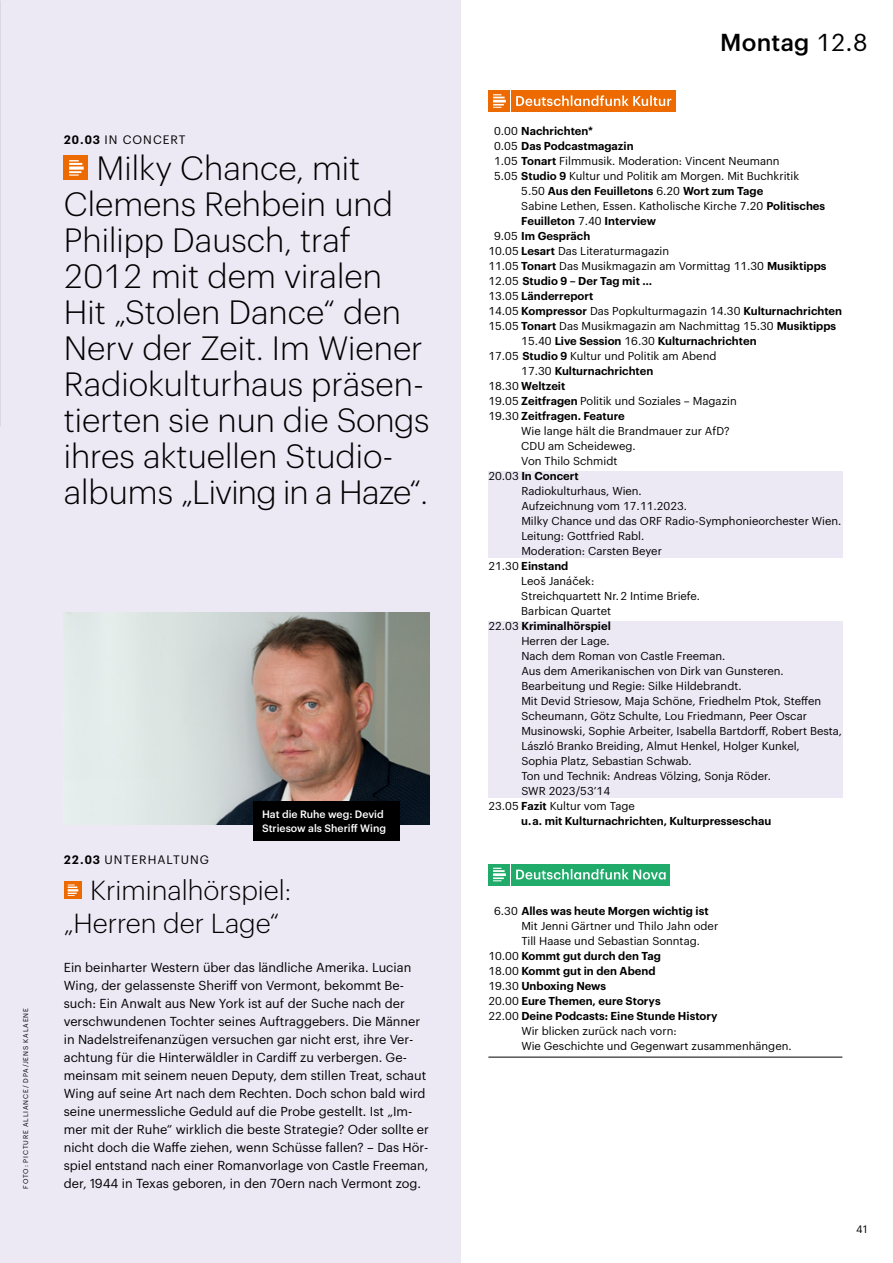
<style>
.page{position:relative;width:893px;height:1263px;background:#fff}
.page>*{position:absolute;margin:0;border:0;box-sizing:border-box;transform-origin:0 0}
.t1{font:300 33px/36px "Graphik";color:#000}
.t2{font:300 27px/33px "Graphik";color:#000}
.t3{font:500 24px "Graphik";letter-spacing:.01em;color:#000}
.t4{font:12.75px/18px "Graphik";color:#000}
.t5{font:12px "Graphik";letter-spacing:.085em;color:#000}
.t6{font:11.25px "Graphik";color:#000}
.t7{font:600 11.25px "Graphik";color:#000}
.t8{font:500 10.5px/13.5px "Graphik";color:#fff}
.t9{font:10.5px "Graphik";color:#000}
.t10{font:6.75px "Graphik";letter-spacing:.125em;color:#000}
.s1{font-weight:600}
.s2{font-weight:400}
</style>
<div class="page">
<div style="left:0;top:0;width:460px;height:1263px;background:#ece9f5"></div>
<div style="left:488px;top:90px;width:22px;height:22px;background:#ed6a00"></div>
<svg style="left:493px;top:94px;width:13px;height:14px"></svg>
<div style="left:511px;top:90px;width:164px;height:22px;background:#ed6a00"></div>
<svg style="left:516px;top:95px;width:155px;height:11px"></svg>
<img style="left:0;top:0;width:1px;height:426px">
<div style="left:64px;top:156px;width:24px;height:24px;background:#ed6a00"></div>
<svg style="left:69px;top:166px;width:15px;height:4px"></svg>
<svg style="left:69px;top:160px;width:13px;height:5px"></svg>
<svg style="left:69px;top:171px;width:12px;height:5px"></svg>
<div style="left:488px;top:471px;width:354px;height:86px;background:#ece9f5"></div>
<div style="left:488px;top:621px;width:354px;height:176px;background:#ece9f5"></div>
<hr style="left:488px;top:1057px;width:354px;height:1px;background:#000">
<div style="left:488px;top:864px;width:22px;height:21px;background:#21ab6a"></div>
<div style="left:511px;top:864px;width:159px;height:21px;background:#21ab6a"></div>
<svg style="left:493px;top:868px;width:13px;height:13px"></svg>
<svg style="left:516px;top:869px;width:150px;height:10px"></svg>
<div style="left:64px;top:881px;width:18px;height:18px;background:#ed6a00"></div>
<svg style="left:68px;top:884px;width:10px;height:12px"></svg>
<img style="left:64px;top:612px;width:365px;height:212px">
<div style="left:254px;top:801px;width:146px;height:39px;background:#000"></div>
<p class="t5" style="left:64px;top:131px;width:123px"><span class="s1">20.03</span> IN CONCERT</p>
<h1 class="t1" style="left:64px;top:147px;width:367px;text-indent:33px">Milky Chance, mit<br>Clemens Rehbein und<br>Philipp Dausch, traf<br>2012 mit dem viralen<br>Hit „Stolen Dance“ den<br>Nerv der Zeit. Im Wiener<br>Radiokulturhaus präsen&shy;tierten sie nun die Songs ihres aktuellen Studio&shy;albums „Living in a Haze“.</h1>
<p class="t10" style="left:21px;top:1189px;width:182px;rotate:-90deg">FOTO: PICTURE ALLIANCE/ DPA/JENS KALAENE</p>
<p class="t8" style="left:262px;top:807px;width:126px">Hat die Ruhe weg: Devid<br>Striesow als Sheriff Wing</p>
<p class="t5" style="left:64px;top:851px;width:147px"><span class="s1">22.03</span> UNTERHALTUNG</p>
<h2 class="t2" style="left:64px;top:872px;width:229px;text-indent:26px">Kriminalhörspiel: „Herren der Lage“</h2>
<p class="t4" style="left:64px;top:957px;width:367px">Ein beinharter Western über das ländliche Amerika. Lucian Wing, der gelassenste Sheriff von Vermont, bekommt Be&shy;such: Ein Anwalt aus New York ist auf der Suche nach der verschwundenen Tochter seines Auftraggebers. Die Männer in Nadelstreifenanzügen versuchen gar nicht erst, ihre Ver&shy;achtung für die Hinterwäldler in Cardiff zu verbergen. Ge&shy;meinsam mit seinem neuen Deputy, dem stillen Treat, schaut Wing auf seine Art nach dem Rechten. Doch schon bald wird seine unermessliche Geduld auf die Probe gestellt. Ist „Im&shy;mer mit der Ruhe“ wirklich die beste Strategie? Oder sollte er nicht doch die Waffe ziehen, wenn Schüsse fallen? – Das Hör&shy;spiel entstand nach einer Romanvorlage von Castle Freeman, der, 1944 in Texas geboren, in den 70ern nach Vermont zog.</p>
<h3 class="t3" style="left:720px;top:24px;width:149px">Montag <span class="s2">12.8</span></h3>
<p class="t7" style="left:494px;top:122px;width:100px"><span class="s2">0.00</span> Nachrichten*</p>
<p class="t7" style="left:494px;top:137px;width:141px"><span class="s2">0.05</span> Das Podcastmagazin</p>
<p class="t6" style="left:494px;top:153px;width:287px">1.05 <span class="s1">Tonart</span> Filmmusik. Moderation: Vincent Neumann</p>
<p class="t6" style="left:494px;top:168px;width:307px">5.05 <span class="s1">Studio 9</span> Kultur und Politik am Morgen. Mit Buchkritik</p>
<p class="t7" style="left:521px;top:182px;width:243px"><span class="s2">5.50</span> Aus den Feuilletons <span class="s2">6.20</span> Wort zum Tage</p>
<p class="t6" style="left:521px;top:198px;width:305px">Sabine Lethen, Essen. Katholische Kirche 7.20 <span class="s1">Politisches</span></p>
<p class="t7" style="left:521px;top:212px;width:136px">Feuilleton <span class="s2">7.40</span> Interview</p>
<p class="t7" style="left:494px;top:227px;width:98px"><span class="s2">9.05</span> Im Gespräch</p>
<p class="t6" style="left:488px;top:242px;width:182px">10.05 <span class="s1">Lesart</span> Das Literaturmagazin</p>
<p class="t6" style="left:488px;top:257px;width:340px">11.05 <span class="s1">Tonart</span> Das Musikmagazin am Vormittag 11.30 <span class="s1">Musiktipps</span></p>
<p class="t7" style="left:488px;top:272px;width:165px"><span class="s2">12.05</span> Studio 9 – Der Tag mit …</p>
<p class="t7" style="left:488px;top:287px;width:106px"><span class="s2">13.05</span> Länderreport</p>
<p class="t6" style="left:488px;top:302px;width:355px">14.05 <span class="s1">Kompressor</span> Das Popkulturmagazin 14.30 <span class="s1">Kulturnachrichten</span></p>
<p class="t6" style="left:488px;top:317px;width:349px">15.05 <span class="s1">Tonart</span> Das Musikmagazin am Nachmittag 15.30 <span class="s1">Musiktipps</span></p>
<p class="t7" style="left:521px;top:332px;width:237px"><span class="s2">15.40</span> Live Session <span class="s2">16.30</span> Kulturnachrichten</p>
<p class="t6" style="left:488px;top:347px;width:230px">17.05 <span class="s1">Studio 9</span> Kultur und Politik am Abend</p>
<p class="t7" style="left:521px;top:362px;width:134px"><span class="s2">17.30</span> Kulturnachrichten</p>
<p class="t7" style="left:488px;top:377px;width:78px"><span class="s2">18.30</span> Weltzeit</p>
<p class="t6" style="left:488px;top:392px;width:250px">19.05 <span class="s1">Zeitfragen</span> Politik und Soziales – Magazin</p>
<p class="t7" style="left:488px;top:407px;width:138px"><span class="s2">19.30</span> Zeitfragen. Feature</p>
<p class="t6" style="left:521px;top:422px;width:210px">Wie lange hält die Brandmauer zur AfD?</p>
<p class="t6" style="left:521px;top:437px;width:116px">CDU am Scheideweg.</p>
<p class="t6" style="left:521px;top:452px;width:98px">Von Thilo Schmidt</p>
<p class="t7" style="left:488px;top:467px;width:92px"><span class="s2">20.03</span> In Concert</p>
<p class="t6" style="left:521px;top:482px;width:122px">Radiokulturhaus, Wien.</p>
<p class="t6" style="left:521px;top:497px;width:167px">Aufzeichnung vom 17.11.2023.</p>
<p class="t6" style="left:521px;top:512px;width:322px">Milky Chance und das ORF Radio-Symphonieorchester Wien.</p>
<p class="t6" style="left:521px;top:527px;width:124px">Leitung: Gottfried Rabl.</p>
<p class="t6" style="left:521px;top:542px;width:142px">Moderation: Carsten Beyer</p>
<p class="t7" style="left:488px;top:557px;width:82px"><span class="s2">21.30</span> Einstand</p>
<p class="t6" style="left:521px;top:572px;width:74px">Leoš Janáček:</p>
<p class="t6" style="left:521px;top:587px;width:180px">Streichquartett Nr. 2 Intime Briefe.</p>
<p class="t6" style="left:521px;top:602px;width:91px">Barbican Quartet</p>
<p class="t7" style="left:488px;top:617px;width:124px"><span class="s2">22.03</span> Kriminalhörspiel</p>
<p class="t6" style="left:521px;top:632px;width:90px">Herren der Lage.</p>
<p class="t6" style="left:521px;top:647px;width:206px">Nach dem Roman von Castle Freeman.</p>
<p class="t6" style="left:521px;top:662px;width:264px">Aus dem Amerikanischen von Dirk van Gunsteren.</p>
<p class="t6" style="left:521px;top:677px;width:222px">Bearbeitung und Regie: Silke Hildebrandt.</p>
<p class="t6" style="left:521px;top:692px;width:301px">Mit Devid Striesow, Maja Schöne, Friedhelm Ptok, Steffen</p>
<p class="t6" style="left:521px;top:707px;width:287px">Scheumann, Götz Schulte, Lou Friedmann, Peer Oscar</p>
<p class="t6" style="left:521px;top:722px;width:322px">Musinowski, Sophie Arbeiter, Isabella Bartdorff, Robert Besta,</p>
<p class="t6" style="left:521px;top:737px;width:280px">László Branko Breiding, Almut Henkel, Holger Kunkel,</p>
<p class="t6" style="left:521px;top:752px;width:172px">Sophia Platz, Sebastian Schwab.</p>
<p class="t6" style="left:521px;top:767px;width:251px">Ton und Technik: Andreas Völzing, Sonja Röder.</p>
<p class="t6" style="left:521px;top:782px;width:90px">SWR 2023/53’14</p>
<p class="t6" style="left:488px;top:797px;width:148px">23.05 <span class="s1">Fazit</span> Kultur vom Tage</p>
<p class="t7" style="left:521px;top:812px;width:251px">u. a. mit Kulturnachrichten, Kulturpresseschau</p>
<p class="t7" style="left:494px;top:902px;width:216px"><span class="s2">6.30</span> Alles was heute Morgen wichtig ist</p>
<p class="t6" style="left:521px;top:918px;width:198px">Mit Jenni Gärtner und Thilo Jahn oder</p>
<p class="t6" style="left:521px;top:933px;width:180px">Till Haase und Sebastian Sonntag.</p>
<p class="t7" style="left:488px;top:947px;width:174px"><span class="s2">10.00</span> Kommt gut durch den Tag</p>
<p class="t7" style="left:488px;top:962px;width:169px"><span class="s2">18.00</span> Kommt gut in den Abend</p>
<p class="t7" style="left:488px;top:977px;width:119px"><span class="s2">19.30</span> Unboxing News</p>
<p class="t7" style="left:488px;top:992px;width:174px"><span class="s2">20.00</span> Eure Themen, eure Storys</p>
<p class="t7" style="left:488px;top:1007px;width:231px"><span class="s2">22.00</span> Deine Podcasts: Eine Stunde History</p>
<p class="t6" style="left:521px;top:1022px;width:157px">Wir blicken zurück nach vorn:</p>
<p class="t6" style="left:521px;top:1037px;width:272px">Wie Geschichte und Gegenwart zusammenhängen.</p>
<p class="t9" style="left:856px;top:1221px;width:12px">41</p>
</div>
